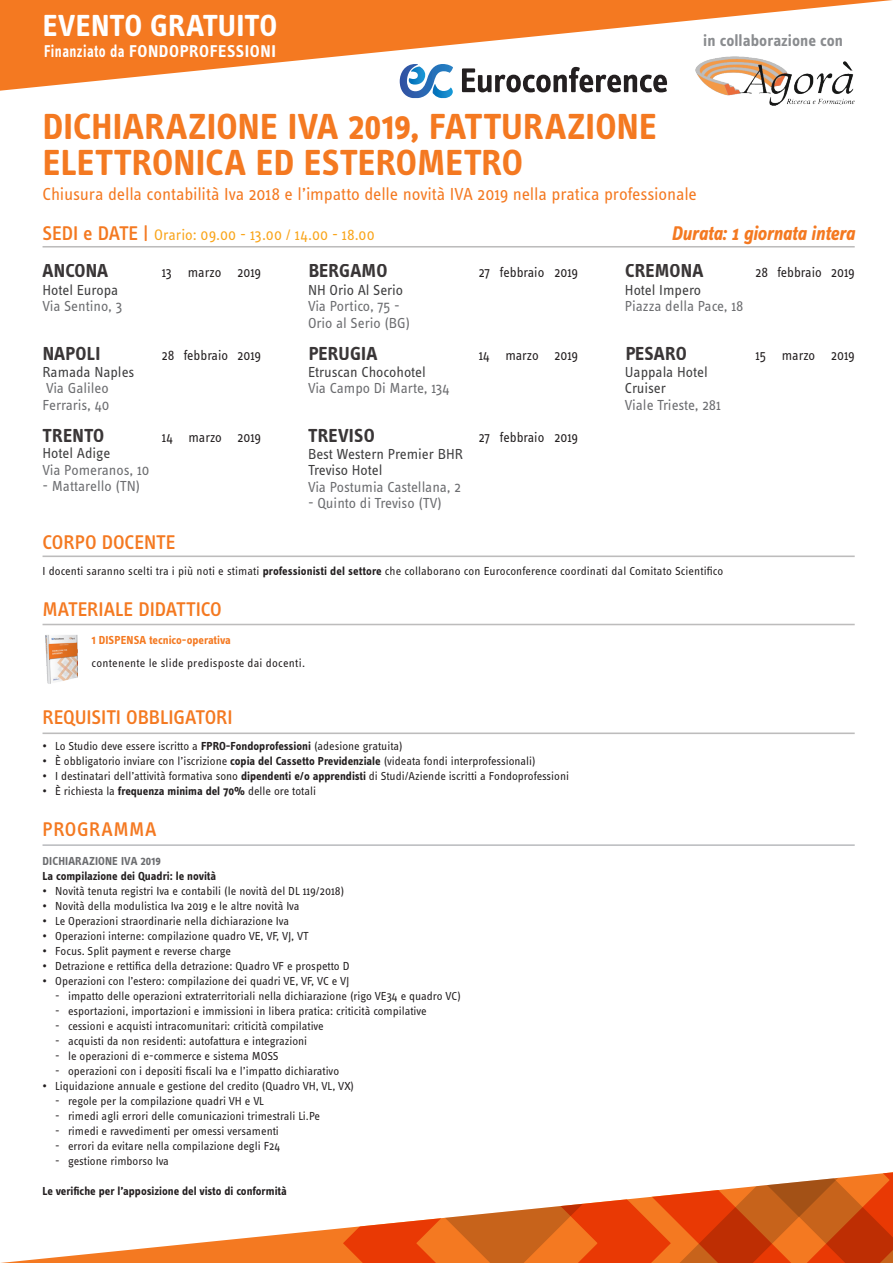
<style>
.page{position:relative;width:893px;height:1263px;background:#fff}
.page>*{position:absolute;margin:0;border:0;box-sizing:border-box;transform-origin:0 0}
.t1{font:700 37.5px/36px "Info Text OT";letter-spacing:.005em;color:#f47921}
.t2{font:700 31.5px "Info Text OT";letter-spacing:.01em;color:#fff}
.t3{font:500 20.4px "Info Text OT";color:#f47921}
.t4{font:italic 700 20.4px "Info Text OT";color:#f47921}
.t5{font:500 20.4px "Info Text OT";letter-spacing:.025em;color:#f47921}
.t6{font:700 19.5px "Info Text OT";letter-spacing:.01em;color:#231f20}
.t7{font:18px "Info Text OT";letter-spacing:-.01em;color:#f47921}
.t8{font:700 17.7px "Info Text OT";letter-spacing:.025em;color:#fff;scale:.81 1}
.t9{font:700 16.65px "Info Text OT";color:#8a8c8f}
.t10{font:15.75px "Info Text OT";letter-spacing:.005em;color:#f9a51b}
.t11{font:15px/16.5px "Info Text OT";letter-spacing:-.005em;color:#6c6d70}
.t12{font:15px/16.5px "Info Text OT";color:#3e3e3f}
.t13{font:14.25px "Info Text OT";letter-spacing:-.005em;color:#231f20;scale:.96 1}
.t14{font:12px "Info Text OT";color:#231f20}
.t15{font:700 12px "Info Text OT";letter-spacing:-.005em;color:#231f20}
.t16{font:12px "Info Text OT";letter-spacing:.02em;color:#231f20}
.t17{font:700 12px "Info Text OT";color:#f47921}
.t18{font:700 12px "Info Text OT";letter-spacing:.01em;color:#6c6d70}
.s1{font-weight:500;font-size:20.4px;color:#f47921}
.s2{font-weight:700}
</style>
<div class="page">
<svg style="left:0;top:0;width:893px;height:91px;fill:#f47921"></svg>
<svg style="left:0;top:1227px;width:354px;height:36px"></svg>
<svg style="left:354px;top:1172px;width:539px;height:91px"></svg>
<img style="left:695px;top:57px;width:160px;height:48px">
<svg style="left:462px;top:67px;width:205px;height:25px"></svg>
<svg style="left:400px;top:64px;width:53px;height:34px"></svg>
<hr style="left:43px;top:555px;width:812px;height:2px;background:#231f20">
<hr style="left:43px;top:732px;width:812px;height:2px;background:#231f20">
<hr style="left:43px;top:844px;width:812px;height:2px;background:#bcbdc0">
<hr style="left:43px;top:246px;width:812px;height:2px;background:#231f20">
<hr style="left:43px;top:624px;width:812px;height:1px;background:#231f20">
<img style="left:45px;top:635px;width:33px;height:49px">
<h2 class="t2" style="left:43px;top:6px;width:236px">EVENTO GRATUITO</h2>
<h3 class="t8" style="left:44px;top:40px;width:288px">Finanziato da FONDOPROFESSIONI</h3>
<h3 class="t9" style="left:703px;top:30px;width:141px">in collaborazione con</h3>
<p class="t1" style="left:43px;top:108px;width:616px">DICHIARAZIONE IVA 2019, FATTURAZIONE<br>ELETTRONICA ED ESTEROMETRO</p>
<p class="t7" style="left:43px;top:184px;width:656px">Chiusura della contabilità Iva 2018 e l’impatto delle novità IVA 2019 nella pratica professionale</p>
<p class="t10" style="left:43px;top:225px;width:334px"><span class="s1">SEDI e DATE |</span> Orario: 09.00 - 13.00 / 14.00 - 18.00</p>
<p class="t4" style="left:672px;top:221px;width:185px">Durata: 1 giornata intera</p>
<h3 class="t6" style="left:625px;top:259px;width:80px">CREMONA</h3>
<p class="t13" style="left:755px;top:264px;width:105px">28 febbraio 2019</p>
<p class="t12" style="left:625px;top:281px;width:78px">Hotel Impero</p>
<p class="t11" style="left:625px;top:297px;width:120px">Piazza della Pace, 18</p>
<h3 class="t6" style="left:43px;top:259px;width:67px">ANCONA</h3>
<p class="t13" style="left:162px;top:264px;width:105px">13 marzo 2019</p>
<p class="t12" style="left:43px;top:281px;width:77px">Hotel Europa</p>
<p class="t11" style="left:43px;top:297px;width:81px">Via Sentino, 3</p>
<h3 class="t6" style="left:308px;top:259px;width:81px">BERGAMO</h3>
<p class="t13" style="left:479px;top:264px;width:105px">27 febbraio 2019</p>
<p class="t12" style="left:308px;top:281px;width:97px">NH Orio Al Serio</p>
<p class="t11" style="left:308px;top:297px;width:104px">Via Portico, 75 -<br>Orio al Serio (BG)</p>
<h3 class="t6" style="left:43px;top:341px;width:59px">NAPOLI</h3>
<p class="t13" style="left:162px;top:346px;width:105px">28 febbraio 2019</p>
<p class="t12" style="left:43px;top:363px;width:93px">Ramada Naples</p>
<p class="t11" style="left:43px;top:380px;width:68px">Via Galileo<br>Ferraris, 40</p>
<h3 class="t6" style="left:43px;top:423px;width:63px">TRENTO</h3>
<p class="t13" style="left:162px;top:428px;width:105px">14 marzo 2019</p>
<p class="t12" style="left:43px;top:444px;width:69px">Hotel Adige</p>
<p class="t11" style="left:43px;top:461px;width:108px">Via Pomeranos, 10</p>
<p class="t11" style="left:43px;top:477px;width:99px">- Mattarello (TN)</p>
<h3 class="t6" style="left:308px;top:341px;width:71px">PERUGIA</h3>
<p class="t13" style="left:479px;top:346px;width:105px">14 marzo 2019</p>
<p class="t12" style="left:308px;top:363px;width:119px">Etruscan Chocohotel</p>
<p class="t11" style="left:308px;top:380px;width:143px">Via Campo Di Marte, 134</p>
<h3 class="t6" style="left:308px;top:423px;width:68px">TREVISO</h3>
<p class="t13" style="left:479px;top:428px;width:105px">27 febbraio 2019</p>
<p class="t12" style="left:308px;top:445px;width:156px">Best Western Premier BHR<br>Treviso Hotel</p>
<p class="t11" style="left:308px;top:478px;width:154px">Via Postumia Castellana, 2</p>
<p class="t11" style="left:308px;top:495px;width:136px">- Quinto di Treviso (TV)</p>
<h3 class="t6" style="left:625px;top:341px;width:63px">PESARO</h3>
<p class="t13" style="left:755px;top:346px;width:105px">15 marzo 2019</p>
<p class="t12" style="left:625px;top:363px;width:84px">Uappala Hotel<br>Cruiser</p>
<p class="t11" style="left:625px;top:396px;width:98px">Viale Trieste, 281</p>
<p class="t3" style="left:43px;top:530px;width:134px">CORPO DOCENTE</p>
<p class="t14" style="left:43px;top:564px;width:682px">I docenti saranno scelti tra i più noti e stimati <span class="s2">professionisti del settore</span> che collaborano con Euroconference coordinati dal Comitato Scientifico</p>
<p class="t3" style="left:43px;top:597px;width:181px">MATERIALE DIDATTICO</p>
<p class="t17" style="left:91px;top:632px;width:141px">1 DISPENSA tecnico-operativa</p>
<p class="t16" style="left:91px;top:656px;width:215px">contenente le slide predisposte dai docenti.</p>
<p class="t3" style="left:43px;top:705px;width:192px">REQUISITI OBBLIGATORI</p>
<p class="t14" style="left:43px;top:739px;width:362px">• Lo Studio deve essere iscritto a <span class="s2">FPRO-Fondoprofessioni</span> (adesione gratuita)</p>
<p class="t14" style="left:43px;top:754px;width:495px">• È obbligatorio inviare con l’iscrizione <span class="s2">copia del Cassetto Previdenziale</span> (videata fondi interprofessionali)</p>
<p class="t14" style="left:43px;top:769px;width:528px">• I destinatari dell’attività formativa sono <span class="s2">dipendenti e/o apprendisti</span> di Studi/Aziende iscritti a Fondoprofessioni</p>
<p class="t14" style="left:43px;top:784px;width:275px">• È richiesta la <span class="s2">frequenza minima del 70%</span> delle ore totali</p>
<p class="t5" style="left:43px;top:817px;width:116px">PROGRAMMA</p>
<p class="t18" style="left:43px;top:854px;width:120px">DICHIARAZIONE IVA 2019</p>
<p class="t15" style="left:43px;top:869px;width:175px">La compilazione dei Quadri: le novità</p>
<p class="t14" style="left:43px;top:884px;width:303px">• Novità tenuta registri Iva e contabili (le novità del DL 119/2018)</p>
<p class="t14" style="left:43px;top:899px;width:259px">• Novità della modulistica Iva 2019 e le altre novità Iva</p>
<p class="t14" style="left:43px;top:914px;width:248px">• Le Operazioni straordinarie nella dichiarazione Iva</p>
<p class="t14" style="left:43px;top:929px;width:268px">• Operazioni interne: compilazione quadro VE, VF, VJ, VT</p>
<p class="t14" style="left:43px;top:944px;width:190px">• Focus. Split payment e reverse charge</p>
<p class="t14" style="left:43px;top:959px;width:308px">• Detrazione e rettifica della detrazione: Quadro VF e prospetto D</p>
<p class="t14" style="left:43px;top:974px;width:308px">• Operazioni con l’estero: compilazione dei quadri VE, VF, VC e VJ</p>
<p class="t14" style="left:55px;top:989px;width:407px">- impatto delle operazioni extraterritoriali nella dichiarazione (rigo VE34 e quadro VC)</p>
<p class="t14" style="left:55px;top:1004px;width:373px">- esportazioni, importazioni e immissioni in libera pratica: criticità compilative</p>
<p class="t14" style="left:55px;top:1019px;width:270px">- cessioni e acquisti intracomunitari: criticità compilative</p>
<p class="t14" style="left:55px;top:1034px;width:253px">- acquisti da non residenti: autofattura e integrazioni</p>
<p class="t14" style="left:55px;top:1049px;width:225px">- le operazioni di e-commerce e sistema MOSS</p>
<p class="t14" style="left:55px;top:1064px;width:285px">- operazioni con i depositi fiscali Iva e l’impatto dichiarativo</p>
<p class="t14" style="left:43px;top:1079px;width:313px">• Liquidazione annuale e gestione del credito (Quadro VH, VL, VX)</p>
<p class="t14" style="left:55px;top:1094px;width:210px">- regole per la compilazione quadri VH e VL</p>
<p class="t14" style="left:55px;top:1109px;width:266px">- rimedi agli errori delle comunicazioni trimestrali Li.Pe</p>
<p class="t14" style="left:55px;top:1124px;width:225px">- rimedi e ravvedimenti per omessi versamenti</p>
<p class="t14" style="left:55px;top:1139px;width:226px">- errori da evitare nella compilazione degli F24</p>
<p class="t14" style="left:55px;top:1154px;width:115px">- gestione rimborso Iva</p>
<p class="t15" style="left:43px;top:1184px;width:246px">Le verifiche per l’apposizione del visto di conformità</p>
</div>
